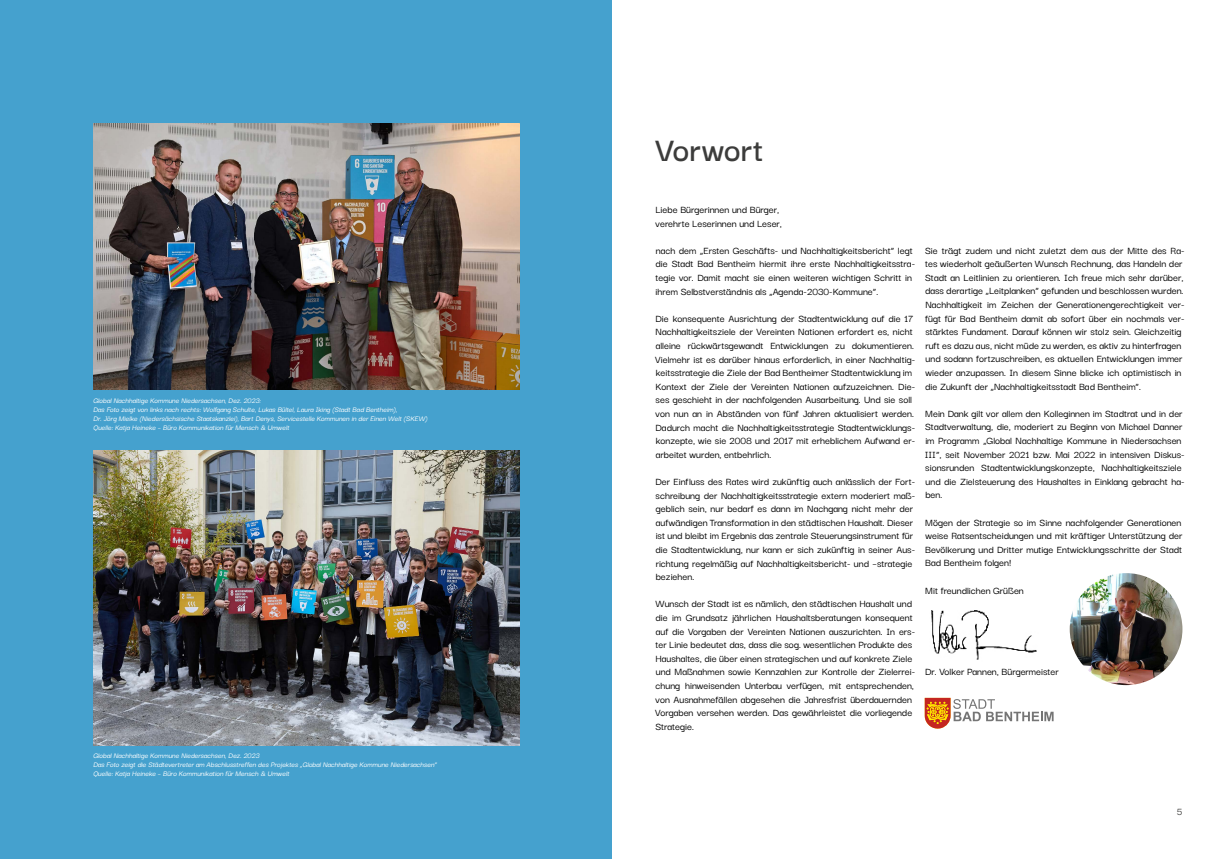
<style>
.page{position:relative;width:1225px;height:859px;background:#fff}
.page>*{position:absolute;margin:0;border:0;box-sizing:border-box;transform-origin:0 0}
.t1{font:600 36px "Darker Grotesque";color:#3c3c3b}
.t2{font:500 11px/13.6px "Darker Grotesque";color:#000}
.t3{font:500 11px "Darker Grotesque";color:#3c3c3b}
.t4{font:italic 500 8px/9px "Darker Grotesque";color:#fff}
</style>
<div class="page">
<img style="left:1069px;top:573px;width:113px;height:112px">
<div style="left:0;top:0;width:612px;height:859px;background:#45a1ce"></div>
<img style="left:931px;top:611px;width:106px;height:49px">
<img style="left:93px;top:451px;width:426px;height:294px">
<img style="left:93px;top:123px;width:426px;height:266px">
<svg style="left:924px;top:698px;width:129px;height:31px"></svg>
<p class="t4" style="left:93px;top:395px;width:338px">GlobalNachhaltige Kommune Niedersachsen,Dez.2023:<br>DasFoto zeigtvon linksnach rechts:Wolfgang Schulte,LukasBültel,LauraIking (StadtBad Bentheim),<br>Dr.Jörg Mielke (Niedersächsische Staatskanzlei),BartDenys,Servicestelle Kommunen in derEinen Welt(SKEW)<br>Quelle:KatjaHeineke –Büro Kommunikation fürMensch &amp; Umwelt</p>
<p class="t4" style="left:93px;top:751px;width:347px">GlobalNachhaltige Kommune Niedersachsen,Dez.2023<br>DasFoto zeigtdie Städtevertreteram Abschlusstreffen desProjektes„GlobalNachhaltige Kommune Niedersachsen“<br>Quelle:KatjaHeineke –Büro Kommunikation fürMensch &amp; Umwelt</p>
<h1 class="t1" style="left:655px;top:123px;width:110px">Vorwort</h1>
<p class="t2" style="left:655px;top:202px;width:128px">Liebe Bürgerinnen und Bürger, verehrte Leserinnen und Leser,</p>
<p class="t2" style="left:655px;top:243px;width:261px">nach dem „Ersten Geschäfts- und Nachhaltigkeitsbericht“ legt die Stadt Bad Bentheim hiermit ihre erste Nachhaltigkeitsstra&shy;tegie vor. Damit macht sie einen weiteren wichtigen Schritt in ihrem Selbstverständnis als „Agenda-2030-Kommune“.</p>
<p class="t2" style="left:655px;top:311px;width:261px">Die konsequente Ausrichtung der Stadtentwicklung auf die 17<br>Nachhaltigkeitsziele der Vereinten Nationen erfordert es, nicht alleine rückwärtsgewandt Entwicklungen zu dokumentieren.<br>Vielmehr ist es darüber hinaus erforderlich, in einer Nachhaltig&shy;keitsstrategie die Ziele der Bad Bentheimer Stadtentwicklung im Kontext der Ziele der Vereinten Nationen aufzuzeichnen. Die&shy;ses geschieht in der nachfolgenden Ausarbeitung. Und sie soll von nun an in Abständen von fünf Jahren aktualisiert werden.<br>Dadurch macht die Nachhaltigkeitsstrategie Stadtentwicklungs&shy;konzepte, wie sie 2008 und 2017 mit erheblichem Aufwand er&shy;arbeitet wurden, entbehrlich.</p>
<p class="t2" style="left:655px;top:474px;width:261px">Der Einfluss des Rates wird zukünftig auch anlässlich der Fort&shy;schreibung der Nachhaltigkeitsstrategie extern moderiert maß&shy;geblich sein, nur bedarf es dann im Nachgang nicht mehr der aufwändigen Transformation in den städtischen Haushalt. Dieser ist und bleibt im Ergebnis das zentrale Steuerungsinstrument für die Stadtentwicklung, nur kann er sich zukünftig in seiner Aus&shy;richtung regelmäßig auf Nachhaltigkeitsbericht- und –strategie beziehen.</p>
<p class="t2" style="left:655px;top:596px;width:261px">Wunsch der Stadt ist es nämlich, den städtischen Haushalt und die im Grundsatz jährlichen Haushaltsberatungen konsequent auf die Vorgaben der Vereinten Nationen auszurichten. In ers&shy;ter Linie bedeutet das, dass die sog. wesentlichen Produkte des Haushaltes, die über einen strategischen und auf konkrete Ziele und Maßnahmen sowie Kennzahlen zur Kontrolle der Zielerrei&shy;chung hinweisenden Unterbau verfügen, mit entsprechenden, von Ausnahmefällen abgesehen die Jahresfrist überdauernden Vorgaben versehen werden. Das gewährleistet die vorliegende Strategie.</p>
<p class="t2" style="left:925px;top:243px;width:261px">Sie trägt zudem und nicht zuletzt dem aus der Mitte des Ra&shy;tes wiederholt geäußerten Wunsch Rechnung, das Handeln der Stadt an Leitlinien zu orientieren. Ich freue mich sehr darüber, dass derartige „Leitplanken“ gefunden und beschlossen wurden.<br>Nachhaltigkeit im Zeichen der Generationengerechtigkeit ver&shy;fügt für Bad Bentheim damit ab sofort über ein nochmals ver&shy;stärktes Fundament. Darauf können wir stolz sein. Gleichzeitig ruft es dazu aus, nicht müde zu werden, es aktiv zu hinterfragen und sodann fortzuschreiben, es aktuellen Entwicklungen immer wieder anzupassen. In diesem Sinne blicke ich optimistisch in die Zukunft der „Nachhaltigkeitsstadt Bad Bentheim“.</p>
<p class="t2" style="left:924px;top:406px;width:261px">Mein Dank gilt vor allem den Kolleginnen im Stadtrat und in der Stadtverwaltung, die, moderiert zu Beginn von Michael Danner im Programm „Global Nachhaltige Kommune in Niedersachsen III“, seit November 2021 bzw. Mai 2022 in intensiven Diskus&shy;sionsrunden Stadtentwicklungskonzepte, Nachhaltigkeitsziele und die Zielsteuerung des Haushaltes in Einklang gebracht ha&shy;ben.</p>
<p class="t2" style="left:925px;top:515px;width:259px;text-align:justify">Mögen der Strategie so im Sinne nachfolgender Generationen weise Ratsentscheidungen und mit kräftiger Unterstützung der Bevölkerung und Dritter mutige Entwicklungsschritte der Stadt Bad Bentheim folgen!</p>
<p class="t2" style="left:925px;top:583px;width:100px">Mit freundlichen Grüßen</p>
<p class="t2" style="left:925px;top:664px;width:135px">Dr. Volker Pannen, Bürgermeister</p>
<p class="t3" style="left:1176px;top:804px;width:7px">5</p>
</div>
